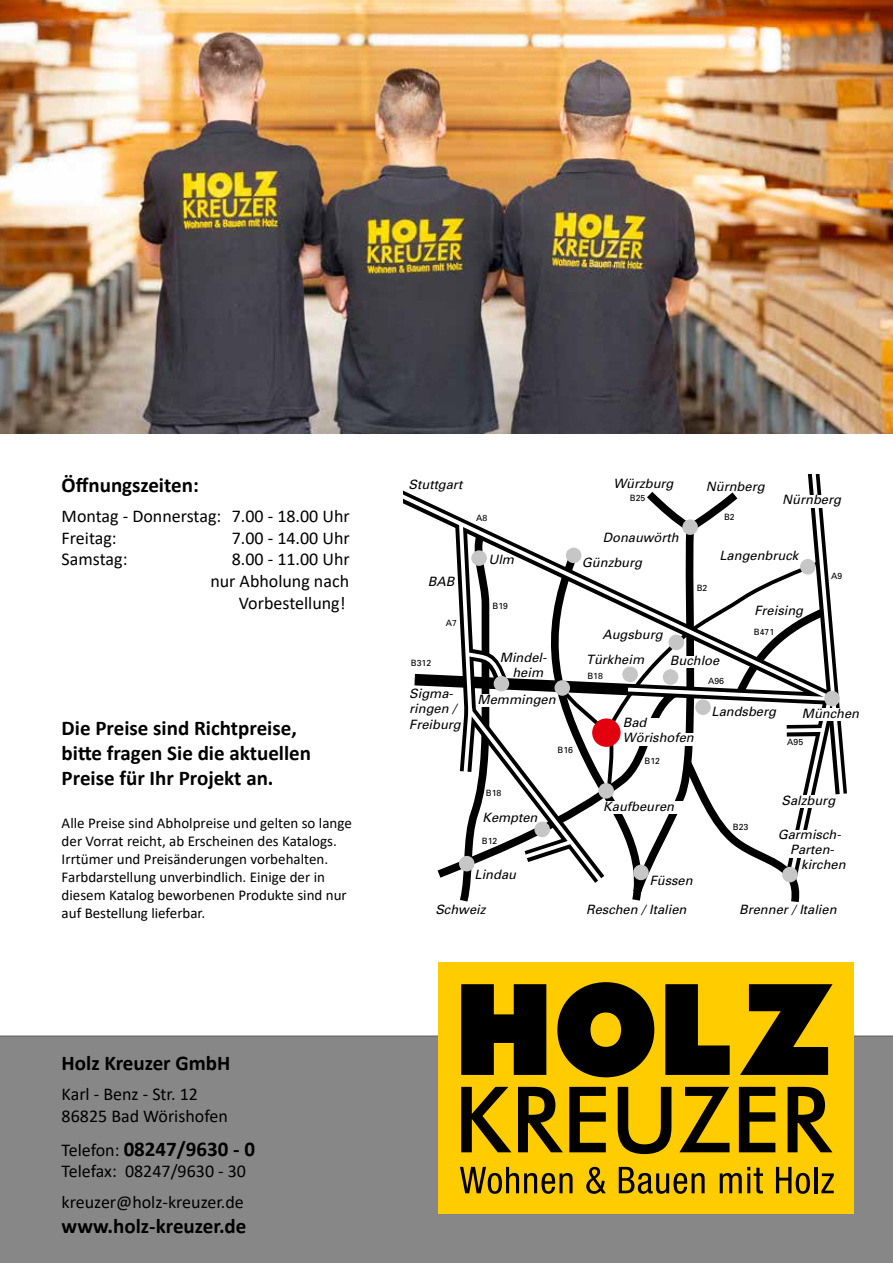
<style>
.page{position:relative;width:893px;height:1263px;background:#fff}
.page>*{position:absolute;margin:0;border:0;box-sizing:border-box;transform-origin:0 0}
.t1{font:700 21px/25.2px "Calibri";color:#000}
.t2{font:18px/21.6px "Calibri";color:#000}
.t3{font:15px/18px "Calibri";color:#000}
.t4{font:italic 12.9px/15.1px "Univers";color:#000}
.t5{font:8.7px "Univers";color:#000}
.s1{font-weight:400;font-size:18px}
</style>
<div class="page">
<div style="left:0;top:1035px;width:893px;height:228px;background:#868786"></div>
<div style="left:438px;top:963px;width:415px;height:251px;background:#fc0"></div>
<svg style="left:740px;top:984px;width:92px;height:91px"></svg>
<svg style="left:665px;top:984px;width:65px;height:91px"></svg>
<svg style="left:557px;top:982px;width:97px;height:95px"></svg>
<svg style="left:461px;top:984px;width:85px;height:91px"></svg>
<svg style="left:461px;top:1087px;width:371px;height:67px"></svg>
<svg style="left:460px;top:1167px;width:113px;height:27px"></svg>
<svg style="left:586px;top:1167px;width:20px;height:27px"></svg>
<svg style="left:619px;top:1167px;width:86px;height:27px"></svg>
<svg style="left:720px;top:1167px;width:43px;height:26px"></svg>
<svg style="left:776px;top:1167px;width:34px;height:27px"></svg>
<hr style="left:814px;top:1167px;width:3px;height:26px;background:#000">
<svg style="left:821px;top:1173px;width:13px;height:20px"></svg>
<img style="left:0;top:0;width:893px;height:434px">
<svg style="left:404px;top:474px;width:443px;height:429px"></svg>
<div style="left:824px;top:691px;width:16px;height:15px;background:#c6c6c7;border-radius:50%"></div>
<div style="left:494px;top:676px;width:15px;height:15px;background:#c6c6c7;border-radius:50%"></div>
<div style="left:622px;top:667px;width:16px;height:15px;background:#c6c6c7;border-radius:50%"></div>
<div style="left:668px;top:634px;width:16px;height:16px;background:#c6c6c7;border-radius:50%"></div>
<div style="left:663px;top:669px;width:15px;height:16px;background:#c6c6c7;border-radius:50%"></div>
<div style="left:534px;top:822px;width:16px;height:15px;background:#c6c6c7;border-radius:50%"></div>
<div style="left:471px;top:550px;width:16px;height:16px;background:#c6c6c7;border-radius:50%"></div>
<div style="left:682px;top:519px;width:16px;height:16px;background:#c6c6c7;border-radius:50%"></div>
<div style="left:566px;top:548px;width:15px;height:15px;background:#c6c6c7;border-radius:50%"></div>
<div style="left:800px;top:559px;width:16px;height:15px;background:#c6c6c7;border-radius:50%"></div>
<div style="left:695px;top:699px;width:16px;height:16px;background:#c6c6c7;border-radius:50%"></div>
<div style="left:554px;top:680px;width:16px;height:16px;background:#c6c6c7;border-radius:50%"></div>
<div style="left:782px;top:495px;width:67px;height:12px;background:#fff"></div>
<div style="left:670px;top:656px;width:51px;height:12px;background:#fff"></div>
<div style="left:802px;top:709px;width:58px;height:12px;background:#fff"></div>
<div style="left:781px;top:795px;width:56px;height:12px;background:#fff"></div>
<div style="left:778px;top:830px;width:69px;height:27px;background:#fff"></div>
<div style="left:801px;top:860px;width:49px;height:12px;background:#fff"></div>
<div style="left:603px;top:801px;width:81px;height:13px;background:#fff"></div>
<div style="left:623px;top:718px;width:36px;height:16px;background:#fff"></div>
<div style="left:623px;top:733px;width:79px;height:12px;background:#fff"></div>
<div style="left:478px;top:694px;width:78px;height:13px;background:#fff"></div>
<h1 class="t1" style="left:62px;top:472px;width:139px">Öffnungszeiten:</h1>
<h2 class="t2" style="left:62px;top:505px;width:290px">Montag - Donnerstag: 7.00 - 18.00 Uhr<br>Freitag:</h2>
<h2 class="t2" style="left:232px;top:526px;width:119px">7.00 - 14.00 Uhr</h2>
<h2 class="t2" style="left:62px;top:548px;width:67px">Samstag:</h2>
<h2 class="t2" style="left:210px;top:548px;width:141px;text-align:right">8.00 - 11.00 Uhr nur Abholung nach<br>Vorbestellung!</h2>
<h1 class="t1" style="left:62px;top:715px;width:251px">Die Preise sind Richtpreise, bitte fragen Sie die aktuellen<br>Preise für Ihr Projekt an.</h1>
<p class="t3" style="left:62px;top:814px;width:292px">Alle Preise sind Abholpreise und gelten so lange der Vorrat reicht, ab Erscheinen des Katalogs.<br>Irrtümer und Preisänderungen vorbehalten.<br>Farbdarstellung unverbindlich. Einige der in diesem Katalog beworbenen Produkte sind nur auf Bestellung lieferbar.</p>
<h1 class="t1" style="left:62px;top:1050px;width:170px">Holz Kreuzer GmbH</h1>
<h2 class="t2" style="left:62px;top:1083px;width:168px">Karl - Benz - Str. 12<br>86825 Bad Wörishofen</h2>
<h1 class="t1" style="left:62px;top:1136px;width:195px"><span class="s1">Telefon:</span> 08247/9630 - 0</h1>
<h2 class="t2" style="left:62px;top:1156px;width:186px;line-height:30.2px">Telefax: 08247/9630 - 30 kreuzer@holz-kreuzer.de</h2>
<h1 class="t1" style="left:62px;top:1213px;width:186px">www.holz-kreuzer.de</h1>
<p class="t4" style="left:409px;top:477px;width:58px">Stuttgart</p>
<p class="t4" style="left:613px;top:476px;width:65px">Würzburg</p>
<p class="t4" style="left:706px;top:478px;width:63px">Nürnberg</p>
<p class="t5" style="left:630px;top:493px;width:17px">B25</p>
<p class="t4" style="left:782px;top:492px;width:63px">Nürnberg</p>
<p class="t5" style="left:476px;top:513px;width:13px">A8</p>
<p class="t5" style="left:724px;top:512px;width:12px">B2</p>
<p class="t4" style="left:603px;top:530px;width:81px">Donauwörth</p>
<p class="t4" style="left:488px;top:552px;width:31px">Ulm</p>
<p class="t4" style="left:582px;top:555px;width:65px">Günzburg</p>
<p class="t4" style="left:719px;top:548px;width:84px">Langenbruck</p>
<p class="t4" style="left:428px;top:574px;width:31px">BAB</p>
<p class="t5" style="left:446px;top:617px;width:13px">A7</p>
<p class="t5" style="left:493px;top:601px;width:17px">B19</p>
<p class="t5" style="left:697px;top:582px;width:12px">B2</p>
<p class="t4" style="left:754px;top:602px;width:53px">Freising</p>
<p class="t5" style="left:831px;top:570px;width:13px">A9</p>
<p class="t5" style="left:411px;top:658px;width:22px">B312</p>
<p class="t4" style="left:500px;top:650px;width:51px;text-align:right">Mindel&shy;heim</p>
<p class="t4" style="left:586px;top:621px;width:81px;line-height:25.7px;text-indent:16px">Augsburg<br>Türkheim</p>
<p class="t5" style="left:587px;top:670px;width:17px">B18</p>
<p class="t4" style="left:670px;top:653px;width:54px">Buchloe</p>
<p class="t5" style="left:708px;top:676px;width:17px">A96</p>
<p class="t5" style="left:754px;top:626px;width:22px">B471</p>
<p class="t4" style="left:409px;top:685px;width:56px">Sigma&shy;ringen /<br>Freiburg</p>
<p class="t4" style="left:478px;top:691px;width:83px">Memmingen</p>
<p class="t4" style="left:623px;top:715px;width:76px">Bad<br>Wörishofen</p>
<p class="t4" style="left:712px;top:704px;width:69px">Landsberg</p>
<p class="t4" style="left:802px;top:706px;width:62px">München</p>
<p class="t5" style="left:787px;top:736px;width:17px">A95</p>
<p class="t5" style="left:558px;top:745px;width:17px">B16</p>
<p class="t5" style="left:645px;top:755px;width:17px">B12</p>
<p class="t5" style="left:486px;top:787px;width:17px">B18</p>
<p class="t4" style="left:482px;top:809px;width:60px">Kempten</p>
<p class="t5" style="left:482px;top:836px;width:17px">B12</p>
<p class="t4" style="left:475px;top:867px;width:46px">Lindau</p>
<p class="t4" style="left:435px;top:902px;width:55px">Schweiz</p>
<p class="t4" style="left:603px;top:798px;width:76px">Kaufbeuren</p>
<p class="t4" style="left:650px;top:873px;width:48px">Füssen</p>
<p class="t5" style="left:733px;top:821px;width:17px">B23</p>
<p class="t4" style="left:781px;top:792px;width:58px">Salzburg</p>
<p class="t4" style="left:778px;top:827px;width:68px">Garmisch-</p>
<p class="t4" style="left:790px;top:842px;width:48px">Parten-</p>
<p class="t4" style="left:801px;top:857px;width:49px">kirchen</p>
<p class="t4" style="left:586px;top:901px;width:105px">Reschen / Italien</p>
<p class="t4" style="left:739px;top:901px;width:102px">Brenner/ Italien</p>
</div>
